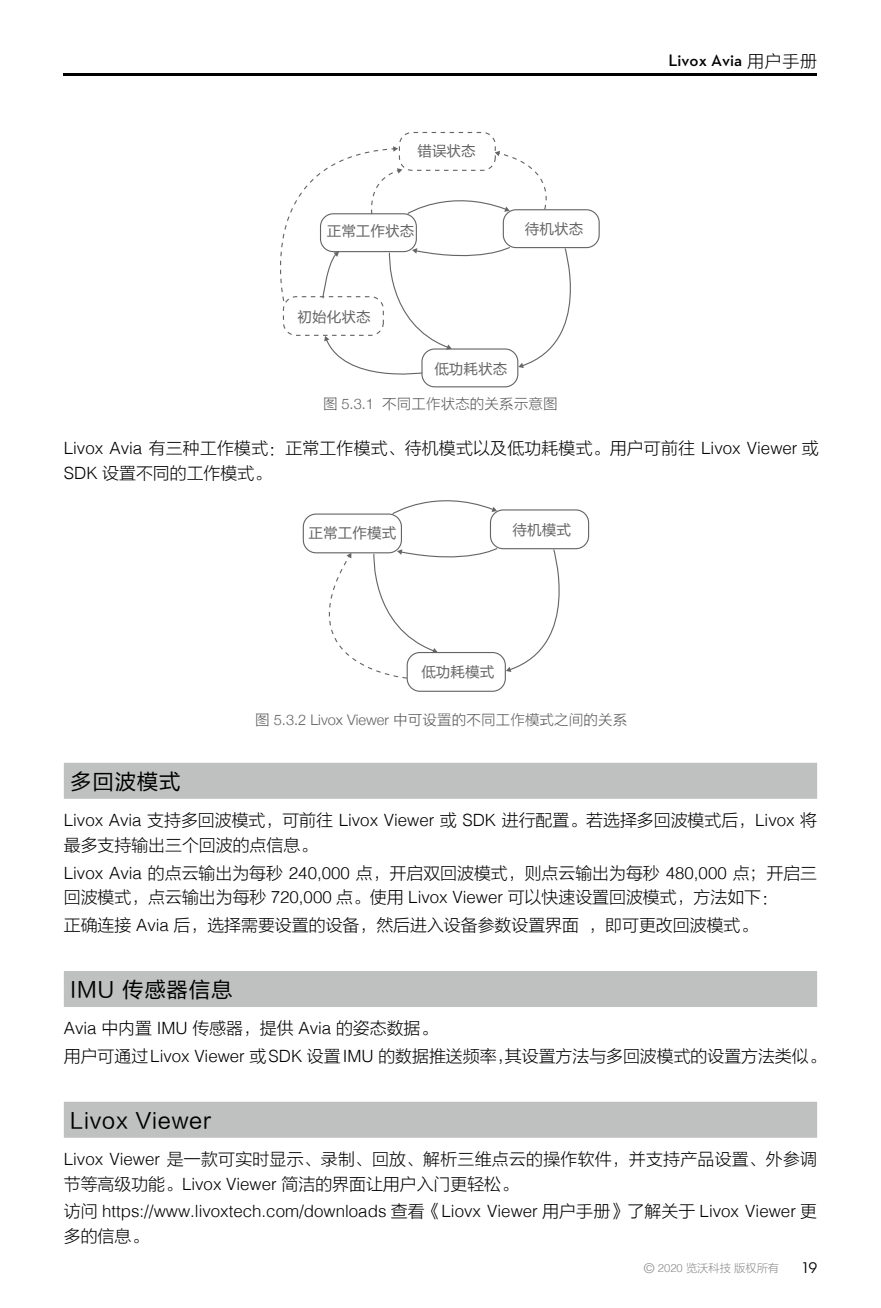
<style>
.page{position:relative;width:881px;height:1308px;background:#fff}
.page>*{position:absolute;margin:0;border:0;box-sizing:border-box;transform-origin:0 0}
.t1{font:21.38px "FZLTHJW GB1 0";letter-spacing:.04em;color:#000}
.t2{font:16.88px/27.9px "FZLTXHJW GB1 0";color:#000}
.t3{font:300 16.88px "Helvetica";color:#000}
.t4{font:600 16.88px "Dji";color:#000}
.t5{font:15.75px "Dji";color:#000}
.t6{font:14.62px "FZLTXHK";color:#656464}
.t7{font:14.62px "FZLTHK GBK1 0";color:#656464}
.t8{font:11.25px "FZLTXHJW GB1 0";color:#898989}
.s1{font-family:"Helvetica Neue";font-weight:300}
.s2{font-family:"FZLTXHJW GB1 0";font-weight:400}
.s3{font-family:"Helvetica";font-weight:300}
.s4{font-family:"Helvetica";font-weight:300;font-size:13.5px}
</style>
<div class="page">
<hr style="left:64px;top:74px;width:752px;height:2px;background:#000">
<div style="left:421px;top:348px;width:97px;height:39px;border:1px solid #656464;border-radius:13px"></div>
<div style="left:398px;top:132px;width:97px;height:39px;border:1px dashed #656464;border-radius:13px"></div>
<svg style="left:280px;top:146px;width:312px;height:237px"></svg>
<div style="left:406px;top:652px;width:99px;height:40px;border:1px solid #656464;border-radius:13px"></div>
<div style="left:489px;top:509px;width:100px;height:40px;border:1px solid #656464;border-radius:13px"></div>
<div style="left:302px;top:513px;width:100px;height:40px;border:1px solid #656464;border-radius:13px"></div>
<svg style="left:391px;top:500px;width:106px;height:15px"></svg>
<svg style="left:505px;top:548px;width:76px;height:124px"></svg>
<svg style="left:304px;top:547px;width:194px;height:132px"></svg>
<div style="left:64px;top:762px;width:752px;height:36px;background:#bfc0c0"></div>
<div style="left:64px;top:971px;width:752px;height:36px;background:#bfc0c0"></div>
<div style="left:64px;top:1101px;width:752px;height:36px;background:#bfc0c0"></div>
<p class="t7" style="left:417px;top:143px;width:60px">错误状态</p>
<p class="t7" style="left:326px;top:223px;width:89px">正常工作状态</p>
<p class="t7" style="left:524px;top:221px;width:60px">待机状态</p>
<p class="t7" style="left:297px;top:309px;width:75px">初始化状态</p>
<p class="t7" style="left:434px;top:361px;width:75px">低功耗状态</p>
<p class="t6" style="left:323px;top:396px;width:236px">图 <span class="s1">5.3.1</span> 不同工作状态的关系示意图</p>
<p class="t4" style="left:668px;top:52px;width:150px">Livox Avia <span class="s2">用户手册</span></p>
<p class="t2" style="left:64px;top:436px;width:756px;line-height:24.8px"><span class="s3">Livox Avia</span> 有三种工作模式：正常工作模式、待机模式以及低功耗模式。用户可前往 <span class="s3">Livox Viewer</span> 或<br><span class="s3">SDK</span> 设置不同的工作模式。</p>
<p class="t7" style="left:308px;top:525px;width:89px">正常工作模式</p>
<p class="t7" style="left:512px;top:521px;width:60px">待机模式</p>
<p class="t7" style="left:421px;top:663px;width:75px">低功耗模式</p>
<p class="t6" style="left:255px;top:712px;width:374px">图 <span class="s1">5.3.2 Livox Viewer</span> 中可设置的不同工作模式之间的关系</p>
<p class="t1" style="left:70px;top:770px;width:112px">多回波模式</p>
<p class="t3" style="left:64px;top:805px;width:754px">Livox Avia <span class="s2">支持多回波模式，可前往</span> Livox Viewer <span class="s2">或</span> SDK <span class="s2">进行配置。若选择多回波模式后，</span>Livox <span class="s2">将</span></p>
<p class="t2" style="left:64px;top:831px;width:754px">最多支持输出三个回波的点信息。<br><span class="s3">Livox Avia</span> 的点云输出为每秒 <span class="s3">240,000</span> 点，开启双回波模式，则点云输出为每秒 <span class="s3">480,000</span> 点；开启三</p>
<p class="t2" style="left:64px;top:884px;width:715px">回波模式，点云输出为每秒 <span class="s3">720,000</span> 点。使用 <span class="s3">Livox Viewer</span> 可以快速设置回波模式，方法如下：正确连接 <span class="s3">Avia</span> 后，选择需要设置的设备，然后进入设备参数设置界面 ，即可更改回波模式。</p>
<p class="t1" style="left:70px;top:978px;width:164px">IMU 传感器信息</p>
<p class="t2" style="left:64px;top:1014px;width:763px"><span class="s3">Avia</span> 中内置 <span class="s3">IMU</span> 传感器，提供 <span class="s3">Avia</span> 的姿态数据。<br>用户可通过<span class="s3">Livox Viewer</span> 或<span class="s3">SDK</span> 设置<span class="s3">IMU</span> 的数据推送频率，其设置方法与多回波模式的设置方法类似。</p>
<p class="t1" style="left:70px;top:1109px;width:142px">Livox Viewer</p>
<p class="t2" style="left:64px;top:1147px;width:754px;line-height:24.8px"><span class="s3">Livox Viewer</span> 是一款可实时显示、录制、回放、解析三维点云的操作软件，并支持产品设置、外参调节等高级功能。<span class="s3">Livox Viewer</span> 简洁的界面让用户入门更轻松。</p>
<p class="t3" style="left:64px;top:1197px;width:754px"><span class="s2">访问</span> https://www.livoxtech.com/downloads <span class="s2">查看《</span>Liovx Viewer <span class="s2">用户手册》了解关于</span> Livox Viewer <span class="s2">更</span></p>
<p class="t2" style="left:64px;top:1223px;width:86px">多的信息。</p>
<p class="t8" style="left:643px;top:1262px;width:137px"><span class="s4">©</span> <span class="s3">2020</span> 览沃科技版权所有</p>
<p class="t5" style="left:802px;top:1259px;width:16px">19</p>
</div>
